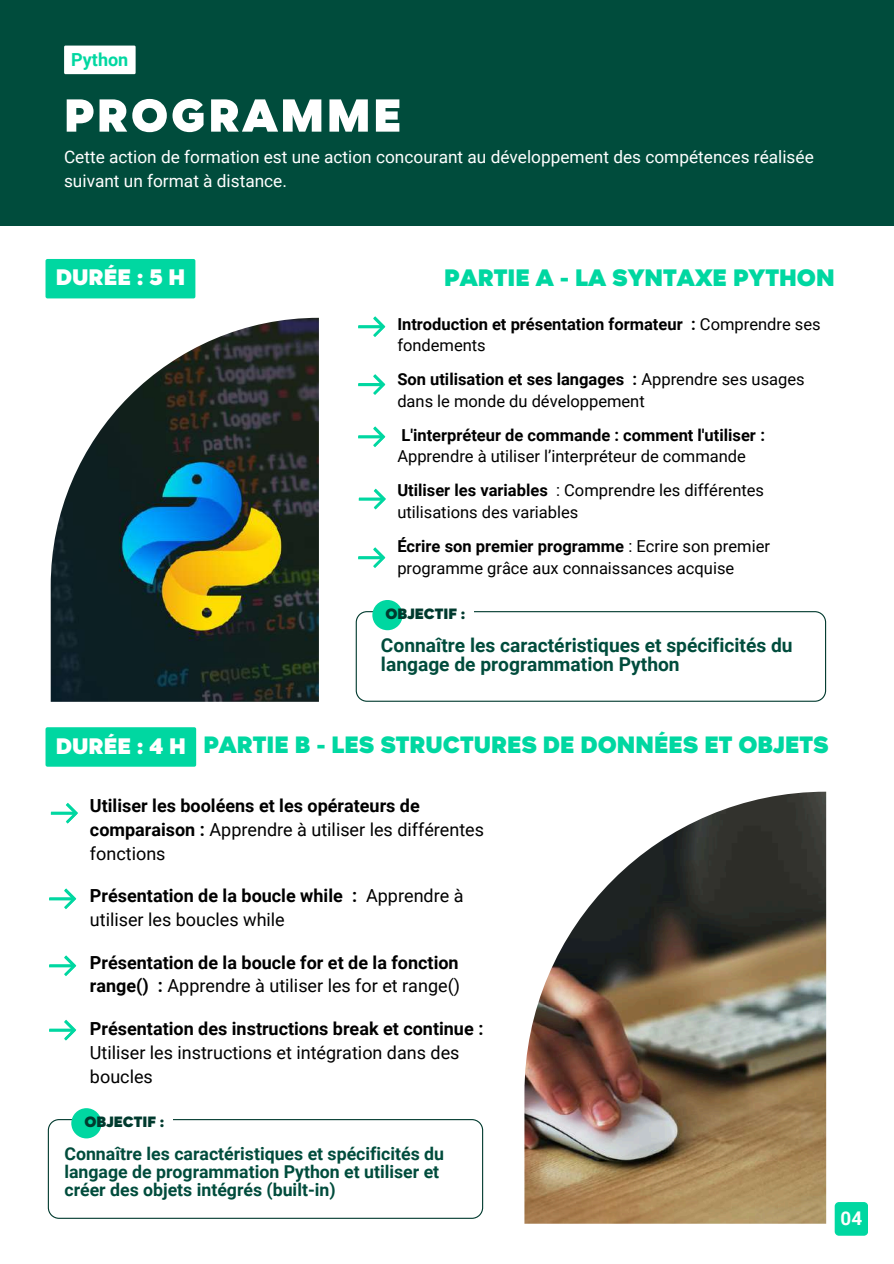
<style>
.page{position:relative;width:894px;height:1264px;background:#fff}
.page>*{position:absolute;margin:0;border:0;box-sizing:border-box;transform-origin:0 0}
.t1{font:900 52.5px "Magenos";letter-spacing:.055em;color:#fff}
.t2{font:900 27px "Magenos";color:#00d7a1}
.t3{font:900 26.85px "Magenos";color:#00d7a1}
.t4{font:900 25.5px "Magenos";color:#fff}
.t5{font:700 19.2px/19.2px "Roboto";color:#004c3c}
.t6{font:700 18.9px "Roboto";color:#fff}
.t7{font:700 18px/23.7px "Roboto";color:#000}
.t8{font:18px/23.7px "Roboto";color:#000}
.t9{font:700 18px "Roboto";color:#00d7a1}
.t10{font:700 17.7px/18px "Roboto";color:#004c3c}
.t11{font:17.25px/23.7px "Roboto";color:#fff}
.t12{font:900 16.95px "Magenos";color:#003a2e}
.t13{font:16.5px/33.8px "Roboto";color:#000}
.t14{font:700 16.5px/21.8px "Roboto";color:#000}
.s1{font-weight:400}
.s2{font-weight:700}
</style>
<div class="page">
<div style="left:0;top:0;width:893px;height:225px;background:#004c3c"></div>
<img style="left:51px;top:318px;width:268px;height:383px">
<img style="left:524px;top:791px;width:301px;height:432px">
<svg style="left:51px;top:802px;width:27px;height:21px"></svg>
<svg style="left:49px;top:955px;width:27px;height:21px"></svg>
<svg style="left:49px;top:888px;width:27px;height:21px"></svg>
<svg style="left:49px;top:1019px;width:27px;height:21px"></svg>
<svg style="left:48px;top:1119px;width:435px;height:99px"></svg>
<div style="left:834px;top:1201px;width:33px;height:34px;background:#00d7a1;border-radius:4px"></div>
<div style="left:82px;top:1113px;width:90px;height:20px;background:#fff"></div>
<div style="left:71px;top:1108px;width:31px;height:30px;background:#00d7a1;border-radius:50%"></div>
<svg style="left:358px;top:316px;width:27px;height:21px"></svg>
<svg style="left:358px;top:374px;width:27px;height:21px"></svg>
<svg style="left:358px;top:426px;width:27px;height:21px"></svg>
<svg style="left:358px;top:488px;width:28px;height:21px"></svg>
<svg style="left:358px;top:547px;width:27px;height:21px"></svg>
<svg style="left:355px;top:611px;width:470px;height:90px"></svg>
<div style="left:383px;top:605px;width:90px;height:20px;background:#fff"></div>
<div style="left:372px;top:600px;width:30px;height:30px;background:#00d7a1;border-radius:50%"></div>
<div style="left:64px;top:46px;width:72px;height:28px;background:#fff"></div>
<div style="left:45px;top:259px;width:150px;height:39px;background:#00d7a1"></div>
<div style="left:45px;top:727px;width:151px;height:39px;background:#00d7a1"></div>
<p class="t9" style="left:71px;top:49px;width:59px">Python</p>
<h1 class="t1" style="left:64px;top:88px;width:339px">PROGRAMME</h1>
<p class="t11" style="left:64px;top:145px;width:751px">Cette action de formation est une action concourant au développement des compétences réalisée suivant un format à distance.</p>
<h3 class="t4" style="left:56px;top:264px;width:131px">DURÉE : 5 H</h3>
<h2 class="t2" style="left:444px;top:263px;width:392px">PARTIE A - LA SYNTAXE PYTHON</h2>
<p class="t14" style="left:397px;top:313px;width:425px">Introduction et présentation formateur : <span class="s1">Comprendre ses fondements</span></p>
<p class="t13" style="left:397px;top:368px;width:408px;line-height:21.8px"><span class="s2">Son utilisation et ses langages :</span> Apprendre ses usages dans le monde du développement</p>
<p class="t14" style="left:401px;top:424px;width:365px">L'interpréteur de commande : comment l'utiliser :</p>
<p class="t13" style="left:397px;top:440px;width:368px">Apprendre à utiliser l’interpréteur de commande<br><span class="s2">Utiliser les variables</span> : Comprendre les différentes</p>
<p class="t13" style="left:397px;top:495px;width:374px">utilisations des variables<br><span class="s2">Écrire son premier programme</span> : Ecrire son premier</p>
<p class="t13" style="left:397px;top:551px;width:338px">programme grâce aux connaissances acquise</p>
<p class="t12" style="left:385px;top:605px;width:81px">OBJECTIF :</p>
<p class="t5" style="left:381px;top:635px;width:413px">Connaître les caractéristiques et spécificités du langage de programmation Python</p>
<h3 class="t4" style="left:56px;top:732px;width:132px">DURÉE : 4 H</h3>
<h3 class="t3" style="left:203px;top:730px;width:626px">PARTIE B - LES STRUCTURES DE DONNÉES ET OBJETS</h3>
<p class="t7" style="left:90px;top:794px;width:395px">Utiliser les booléens et les opérateurs de comparaison : <span class="s1">Apprendre à utiliser les différentes fonctions</span></p>
<p class="t8" style="left:90px;top:884px;width:375px"><span class="s2">Présentation de la boucle while :</span> Apprendre à utiliser les boucles while</p>
<p class="t7" style="left:90px;top:950px;width:371px">Présentation de la boucle for et de la fonction range() : <span class="s1">Apprendre à utiliser les for et range()</span></p>
<p class="t7" style="left:90px;top:1017px;width:395px">Présentation des instructions break et continue :</p>
<p class="t8" style="left:90px;top:1040px;width:371px">Utiliser les instructions et intégration dans des boucles</p>
<p class="t12" style="left:84px;top:1112px;width:81px">OBJECTIF :</p>
<p class="t10" style="left:64px;top:1145px;width:381px">Connaître les caractéristiques et spécificités du langage de programmation Python et utiliser et créer des objets intégrés (built-in)</p>
<p class="t6" style="left:840px;top:1207px;width:23px">04</p>
</div>
